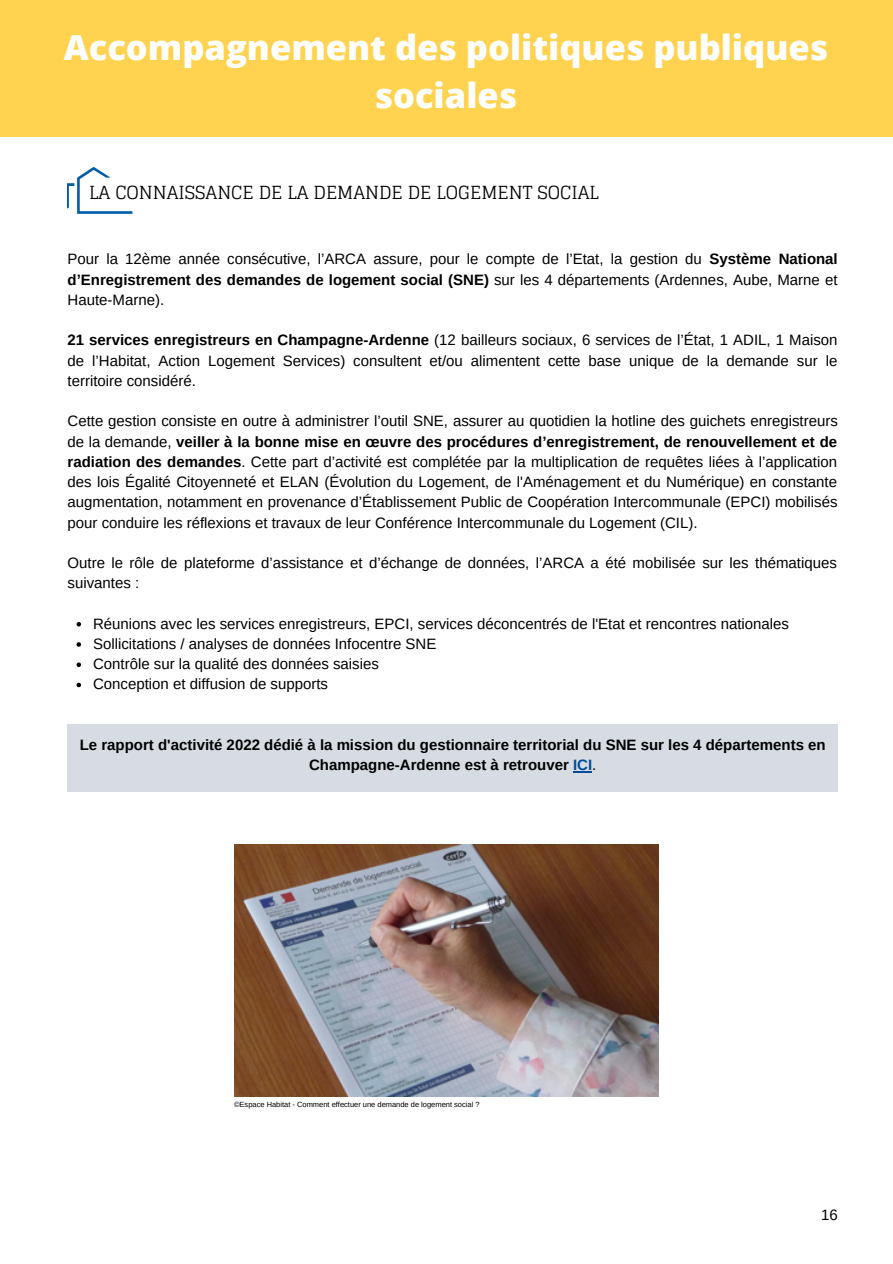
<style>
.page{position:relative;width:893px;height:1264px;background:#fff}
.page>*{position:absolute;margin:0;border:0;box-sizing:border-box;transform-origin:0 0}
.t1{font:800 34.5px/47.2px "Open Sans";color:#fff;text-align:center}
.t2{font:18px "Glegoo";color:#000}
.t3{font:15px/20.2px "Arimo";color:#000;text-align:justify}
.t4{font:700 15px/20.2px "Arimo";color:#000;text-align:center}
.t5{font:7.5px "Arimo";color:#000}
.s1{font-weight:700}
.s2{color:#004c9b}
.s3{font-weight:400}
</style>
<div class="page">
<div style="left:67px;top:724px;width:770px;height:67px;background:#d6dce2"></div>
<svg style="left:77px;top:622px;width:4px;height:4px"></svg>
<svg style="left:77px;top:642px;width:4px;height:4px"></svg>
<svg style="left:77px;top:662px;width:4px;height:5px"></svg>
<svg style="left:77px;top:682px;width:4px;height:5px"></svg>
<svg style="left:573px;top:771px;width:19px;height:1px"></svg>
<div style="left:0;top:0;width:892px;height:137px;background:#ffd350"></div>
<img style="left:67px;top:167px;width:66px;height:47px">
<img style="left:234px;top:844px;width:424px;height:252px">
<p class="t1" style="left:64px;top:23px;width:765px">Accompagnement des politiques publiques sociales</p>
<p class="t2" style="left:89px;top:182px;width:511px">LA CONNAISSANCE DE LA DEMANDE DE LOGEMENT SOCIAL</p>
<p class="t3" style="left:68px;top:249px;width:771px">Pour la 12ème année consécutive, l’ARCA assure, pour le compte de l’Etat, la gestion du <span class="s1">Système National d’Enregistrement des demandes de logement social (SNE)</span> sur les 4 départements (Ardennes, Aube, Marne et Haute-Marne).</p>
<p class="t3" style="left:68px;top:330px;width:771px"><span class="s1">21 services enregistreurs en Champagne-Ardenne</span> (12 bailleurs sociaux, 6 services de l’État, 1 ADIL, 1 Maison de l’Habitat, Action Logement Services) consultent et/ou alimentent cette base unique de la demande sur le territoire considéré.</p>
<p class="t3" style="left:68px;top:411px;width:771px">Cette gestion consiste en outre à administrer l’outil SNE, assurer au quotidien la hotline des guichets enregistreurs de la demande, <span class="s1">veiller à la bonne mise en œuvre des procédures d’enregistrement, de renouvellement et de radiation des demandes</span>. Cette part d’activité est complétée par la multiplication de requêtes liées à l’application des lois Égalité Citoyenneté et ELAN (Évolution du Logement, de l'Aménagement et du Numérique) en constante augmentation, notamment en provenance d’Établissement Public de Coopération Intercommunale (EPCI) mobilisés pour conduire les réflexions et travaux de leur Conférence Intercommunale du Logement (CIL).</p>
<p class="t3" style="left:68px;top:552px;width:770px">Outre le rôle de plateforme d’assistance et d’échange de données, l’ARCA a été mobilisée sur les thématiques suivantes :</p>
<p class="t3" style="left:93px;top:613px;width:697px">Réunions avec les services enregistreurs, EPCI, services déconcentrés de l'Etat et rencontres nationales</p>
<p class="t3" style="left:93px;top:633px;width:345px">Sollicitations / analyses de données Infocentre SNE</p>
<p class="t3" style="left:93px;top:654px;width:287px">Contrôle sur la qualité des données saisies</p>
<p class="t3" style="left:93px;top:674px;width:236px">Conception et diffusion de supports</p>
<p class="t4" style="left:80px;top:735px;width:747px">Le rapport d'activité 2022 dédié à la mission du gestionnaire territorial du SNE sur les 4 départements en<br>Champagne-Ardenne est à retrouver <span class="s2">ICI</span><span class="s3">.</span></p>
<p class="t5" style="left:234px;top:1100px;width:247px">©Espace Habitat - Comment effectuer une demande de logement social ?</p>
<p class="t3" style="left:821px;top:1204px;width:18px">16</p>
</div>
